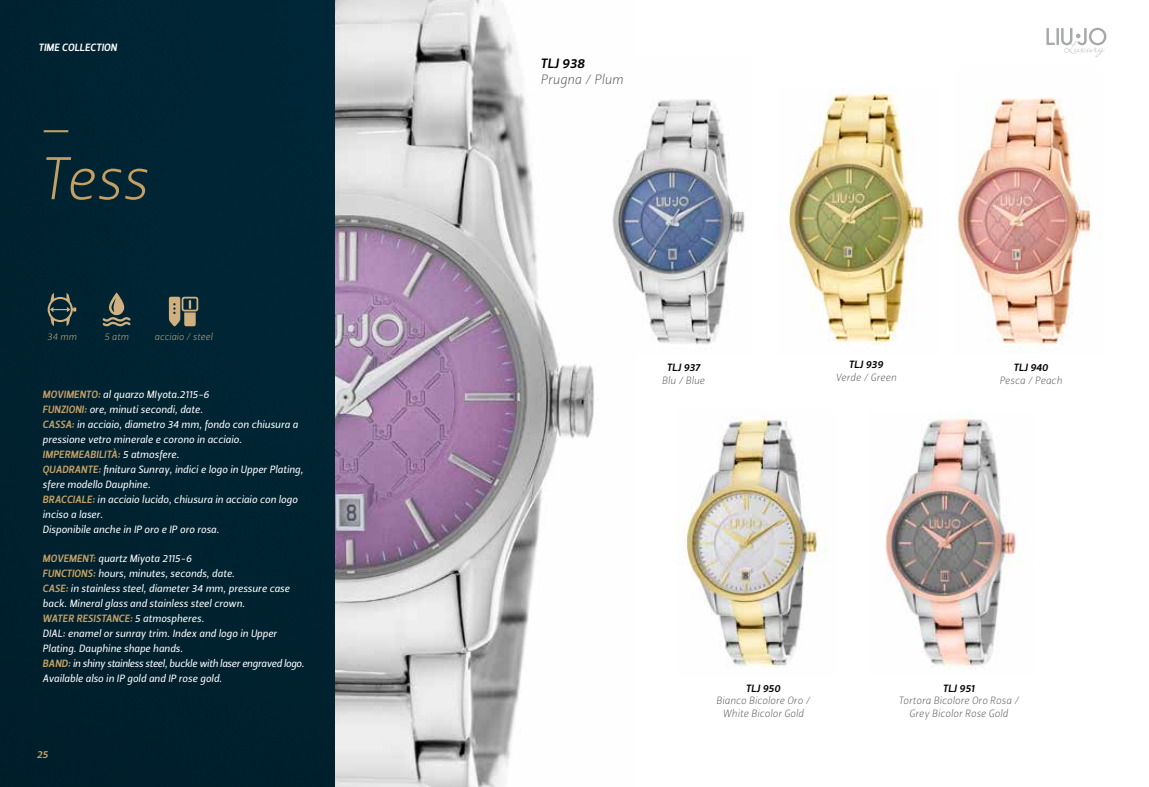
<style>
.page{position:relative;width:1149px;height:787px;background:#fff}
.page>*{position:absolute;margin:0;border:0;box-sizing:border-box;transform-origin:0 0}
.t1{font:60px/72px "Leitura Sans Italic 1";color:#c59f64}
.t2{font:13.5px "Leitura Sans Italic 1";color:#58585a}
.t3{font:13.5px "Leitura Sans Italic 3";letter-spacing:.005em;color:#000}
.t4{font:10.5px/15px "Leitura Sans Italic 2";color:#fff}
.t5{font:10.5px/12.6px "Leitura Sans Italic 1";color:#58585a;text-align:center}
.t6{font:10.5px "Leitura Sans Italic 3";letter-spacing:.015em;color:#c59f64}
.t7{font:10.5px "Leitura Sans Italic 3";letter-spacing:.005em;color:#000}
.t8{font:10.5px "Leitura Sans Italic 3";letter-spacing:.015em;color:#fff}
.t9{font:9.75px "Leitura Sans Italic 1";color:#d0b081}
.s1{font-family:"Leitura Sans Italic 3";color:#c59f64}
.s2{font-family:"Leitura Sans Italic 2";color:#fff}
</style>
<div class="page">
<img style="left:334px;top:0;width:260px;height:787px">
<div style="left:0;top:0;width:334px;height:787px;background:#002331"></div>
<svg style="left:102px;top:292px;width:29px;height:34px"></svg>
<svg style="left:169px;top:297px;width:29px;height:29px"></svg>
<svg style="left:48px;top:293px;width:28px;height:33px"></svg>
<img style="left:685px;top:417px;width:140px;height:251px">
<img style="left:885px;top:416px;width:133px;height:253px">
<img style="left:612px;top:99px;width:133px;height:246px">
<img style="left:788px;top:88px;width:137px;height:257px">
<img style="left:954px;top:98px;width:137px;height:252px">
<svg style="left:1046px;top:28px;width:60px;height:29px"></svg>
<p class="t8" style="left:38px;top:40px;width:80px">TIME COLLECTION</p>
<h1 class="t1" style="left:38px;top:71px;width:111px">_<br>Tess</h1>
<p class="t9" style="left:47px;top:329px;width:31px">34 mm</p>
<p class="t9" style="left:104px;top:329px;width:26px">5 atm</p>
<p class="t9" style="left:154px;top:329px;width:60px">acciaio / steel</p>
<p class="t4" style="left:43px;top:387px;width:257px"><span class="s1">MOVIMENTO:</span> al quarzo MIyota.2115-6<br><span class="s1">FUNZIONI:</span> ore, minuti secondi, date.<br><span class="s1">CASSA:</span> in acciaio, diametro 34 mm, fondo con chiusura a pressione vetro minerale e corono in acciaio.</p>
<p class="t6" style="left:43px;top:447px;width:138px">IMPERMEABILITà: <span class="s2">5 atmosfere.</span></p>
<p class="t4" style="left:43px;top:462px;width:262px"><span class="s1">QUADRANTE:</span> finitura Sunray, indici e logo in Upper Plating, sfere modello Dauphine.<br><span class="s1">BRACCIALE:</span> in acciaio lucido, chiusura in acciaio con logo inciso a laser.<br>Disponibile anche in IP oro e IP oro rosa.</p>
<p class="t4" style="left:43px;top:551px;width:249px"><span class="s1">MOVEMENT:</span> quartz Miyota 2115-6<br><span class="s1">FUNCTIONS:</span> hours, minutes, seconds, date.<br><span class="s1">CASE:</span> in stainless steel, diameter 34 mm, pressure case back. Mineral glass and stainless steel crown.</p>
<p class="t6" style="left:43px;top:611px;width:163px">WATER RESISTANCE: <span class="s2">5 atmospheres.</span></p>
<p class="t4" style="left:43px;top:626px;width:263px">DIA L: enamel or sunray trim. Index and logo in Upper Plating. Dauphine shape hands.<br><span class="s1">BAND:</span> in shiny stainless steel, buckle with laser engraved logo.<br>Available also in IP gold and IP rose gold.</p>
<p class="t6" style="left:37px;top:747px;width:13px">25</p>
<p class="t3" style="left:540px;top:54px;width:46px">TLJ 938</p>
<p class="t2" style="left:540px;top:70px;width:84px">Prugna / Plum</p>
<p class="t7" style="left:666px;top:360px;width:35px">TLJ 937</p>
<p class="t5" style="left:661px;top:374px;width:44px">Blu / Blue</p>
<p class="t7" style="left:848px;top:357px;width:36px">TLJ 939</p>
<p class="t5" style="left:835px;top:371px;width:62px">Verde / Green</p>
<p class="t7" style="left:1013px;top:360px;width:36px">TLJ 940</p>
<p class="t5" style="left:999px;top:374px;width:64px">Pesca / Peach</p>
<p class="t7" style="left:745px;top:681px;width:36px">TLJ 950</p>
<p class="t5" style="left:716px;top:694px;width:95px">Bianco Bicolore Oro /<br>White Bicolor Gold</p>
<p class="t7" style="left:942px;top:681px;width:33px">TLJ 951</p>
<p class="t5" style="left:898px;top:694px;width:122px">Tortora Bicolore Oro Rosa /<br>Grey Bicolor Rose Gold</p>
</div>
